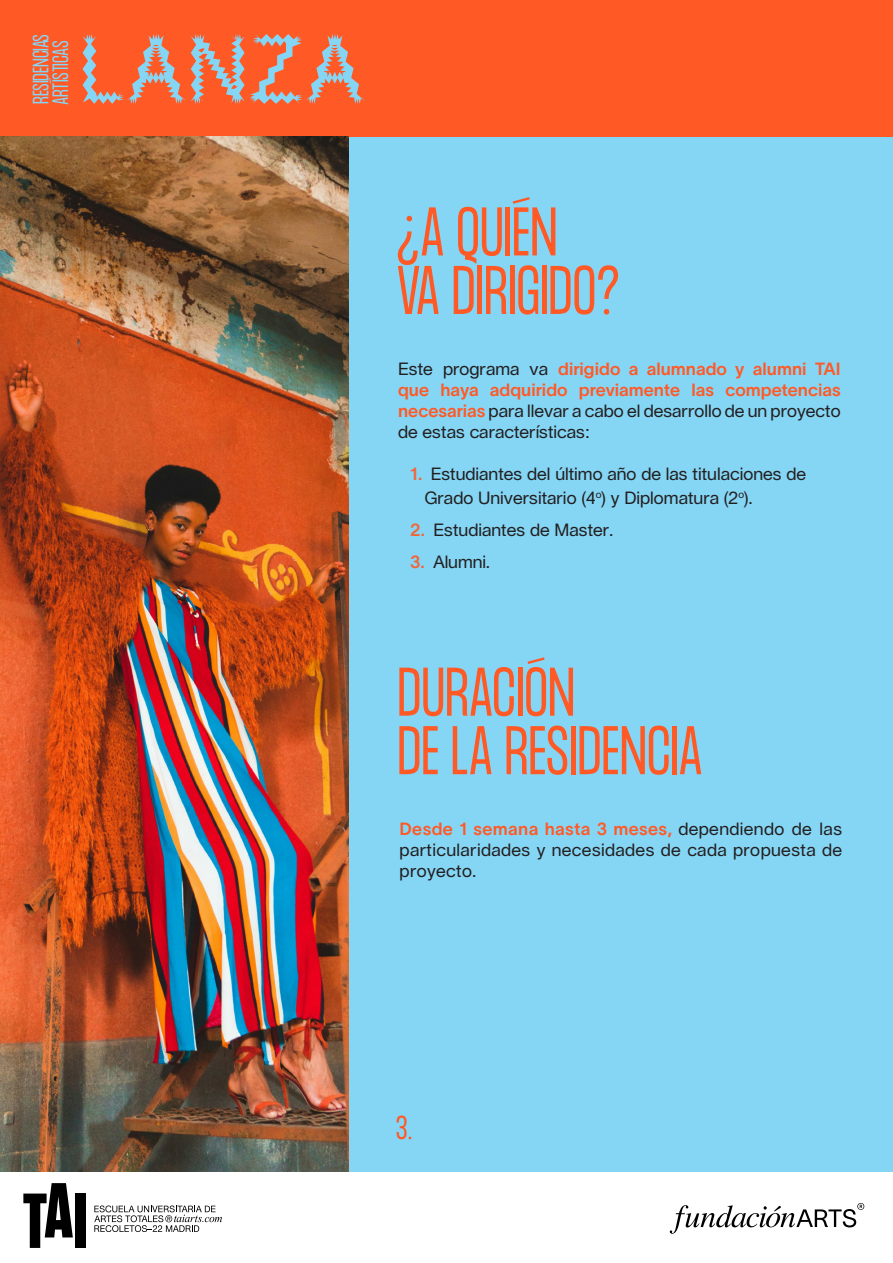
<style>
.page{position:relative;width:893px;height:1263px;background:#fff}
.page>*{position:absolute;margin:0;border:0;box-sizing:border-box;transform-origin:0 0}
.t1{font:300 60px "Formula Condensed";color:#ff5926}
.t2{font:300 28.95px "Formula Condensed";color:#ff5926}
.t3{font:300 19.5px "Formula Condensed";color:#85d6f5}
.t4{font:17.4px/20.9px "Lausanne";color:#231f20;text-align:justify}
.t5{font:17.4px/20.9px "TWK Lausanne 600";color:#ff5926;text-align:justify}
.s1{font-family:"Lausanne";color:#231f20}
.s2{font-family:"TWK Lausanne 600";color:#f26539}
.s3{font-family:"TWK Lausanne 600";color:#ff5926}
</style>
<div class="page">
<div style="left:0;top:136px;width:893px;height:1035px;background:#85d6f5"></div>
<div style="left:0;top:0;width:893px;height:136px;background:#ff5926"></div>
<svg style="left:83px;top:34px;width:281px;height:70px"></svg>
<svg style="left:670px;top:1203px;width:194px;height:31px"></svg>
<svg style="left:23px;top:1183px;width:50px;height:65px"></svg>
<div style="left:75px;top:1193px;width:11px;height:55px;background:#000"></div>
<svg style="left:94px;top:1205px;width:128px;height:27px"></svg>
<img style="left:0;top:136px;width:349px;height:1035px">
<p class="t3" style="left:29px;top:104px;width:71px;rotate:-90deg">RESIDENCIAS</p>
<p class="t3" style="left:49px;top:105px;width:66px;rotate:-90deg">ARTÍSTICAS</p>
<p class="t1" style="left:396px;top:196px;width:163px">¿A QUIÉN</p>
<p class="t1" style="left:396px;top:254px;width:226px">VA DIRIGIDO?</p>
<p class="t5" style="left:398px;top:357px;width:444px"><span class="s1">Este programa va</span> dirigido a alumnado y alumni TAI que haya adquirido previamente las competencias necesarias <span class="s1">para llevar a cabo el desarrollo de un proyecto de estas características:</span></p>
<p class="t4" style="left:410px;top:463px;width:398px"><span class="s2">1.</span> Estudiantes del último año de las titulaciones de</p>
<p class="t4" style="left:424px;top:487px;width:330px">Grado Universitario (4<sup>º</sup>) y Diplomatura (2<sup>º</sup>).</p>
<p class="t4" style="left:410px;top:519px;width:205px"><span class="s2">2.</span> Estudiantes de Master.</p>
<p class="t4" style="left:410px;top:551px;width:81px"><span class="s2">3.</span> Alumni.</p>
<p class="t1" style="left:397px;top:656px;width:179px">DURACIÓN</p>
<p class="t1" style="left:397px;top:715px;width:307px">DE LA RESIDENCIA</p>
<p class="t4" style="left:400px;top:818px;width:444px"><span class="s3">Desde 1 semana hasta 3 meses,</span> dependiendo de las particularidades y necesidades de cada propuesta de proyecto.</p>
<p class="t2" style="left:396px;top:1111px;width:18px">3.</p>
</div>
